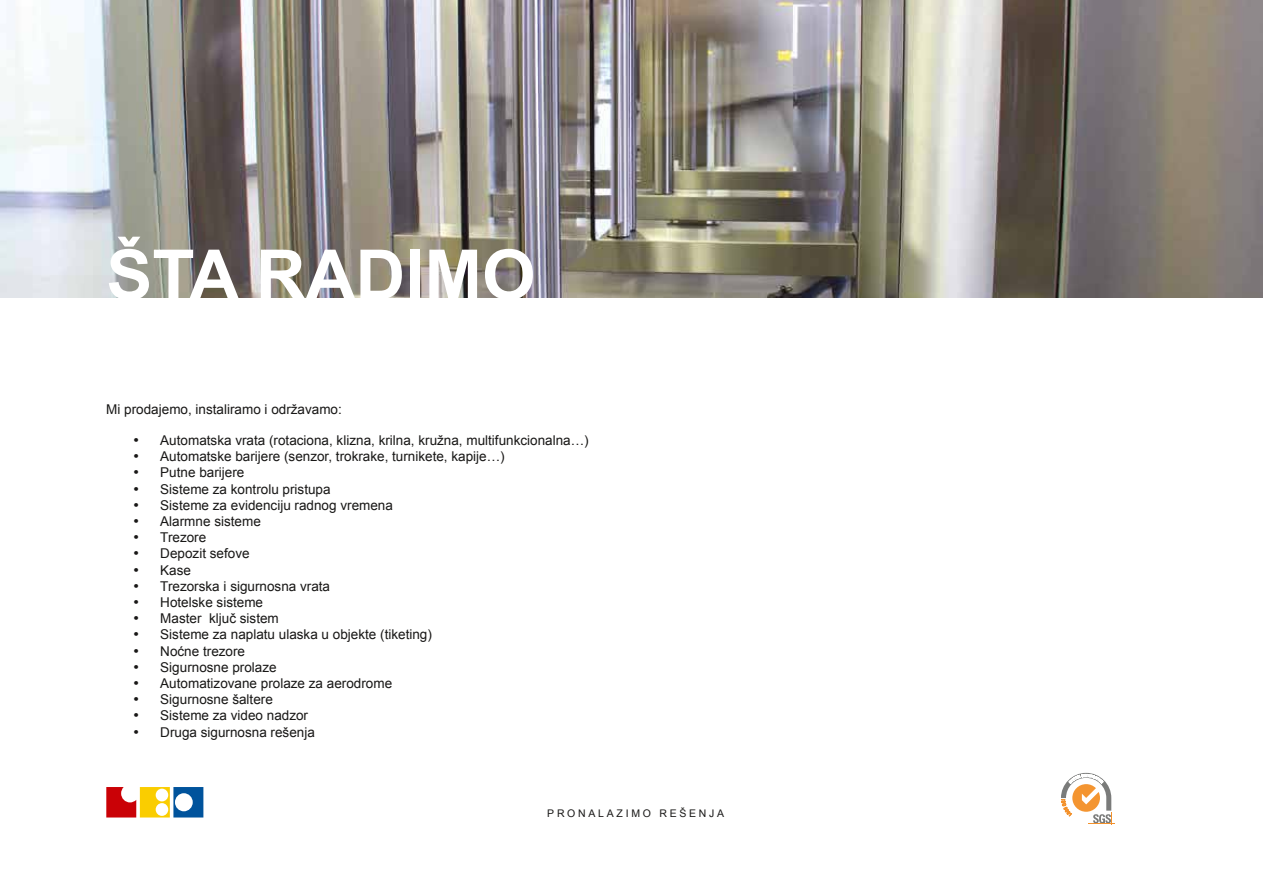
<style>
.page{position:relative;width:1263px;height:893px;background:#fff}
.page>*{position:absolute;margin:0;border:0;box-sizing:border-box;transform-origin:0 0}
.t1{font:700 69px "Arial";color:#fff}
.t2{font:13.5px "Arial";color:#181716}
.t3{font:10.5px "Arial";letter-spacing:.26em;color:#181716}
</style>
<div class="page">
<img style="left:0;top:0;width:1263px;height:298px">
<svg style="left:106px;top:787px;width:97px;height:30px"></svg>
<svg style="left:1061px;top:773px;width:53px;height:52px"></svg>
<h1 class="t1" style="left:106px;top:229px;width:431px">ŠTA RADIMO</h1>
<p class="t2" style="left:106px;top:400px;width:237px">Mi prodajemo, instaliramo i održavamo:</p>
<p class="t2" style="left:133px;top:431px;width:457px">• Automatska vrata (rotaciona, klizna, krilna, kružna, multifunkcionalna…)</p>
<p class="t2" style="left:133px;top:448px;width:373px">• Automatske barijere (senzor, trokrake, turnikete, kapije…)</p>
<p class="t2" style="left:133px;top:464px;width:113px">• Putne barijere</p>
<p class="t2" style="left:133px;top:480px;width:199px">• Sisteme za kontrolu pristupa</p>
<p class="t2" style="left:133px;top:496px;width:261px">• Sisteme za evidenciju radnog vremena</p>
<p class="t2" style="left:133px;top:512px;width:129px">• Alarmne sisteme</p>
<p class="t2" style="left:133px;top:529px;width:75px">• Trezore</p>
<p class="t2" style="left:133px;top:545px;width:118px">• Depozit sefove</p>
<p class="t2" style="left:133px;top:561px;width:59px">• Kase</p>
<p class="t2" style="left:133px;top:577px;width:198px">• Trezorska i sigurnosna vrata</p>
<p class="t2" style="left:133px;top:593px;width:131px">• Hotelske sisteme</p>
<p class="t2" style="left:133px;top:610px;width:147px">• Master ključ sistem</p>
<p class="t2" style="left:133px;top:626px;width:300px">• Sisteme za naplatu ulaska u objekte (tiketing)</p>
<p class="t2" style="left:133px;top:642px;width:113px">• Noćne trezore</p>
<p class="t2" style="left:133px;top:658px;width:145px">• Sigurnosne prolaze</p>
<p class="t2" style="left:133px;top:674px;width:260px">• Automatizovane prolaze za aerodrome</p>
<p class="t2" style="left:133px;top:691px;width:141px">• Sigurnosne šaltere</p>
<p class="t2" style="left:133px;top:707px;width:176px">• Sisteme za video nadzor</p>
<p class="t2" style="left:133px;top:723px;width:183px">• Druga sigurnosna rešenja</p>
<p class="t3" style="left:547px;top:807px;width:178px">PRONALAZIMO REŠENJA</p>
</div>
